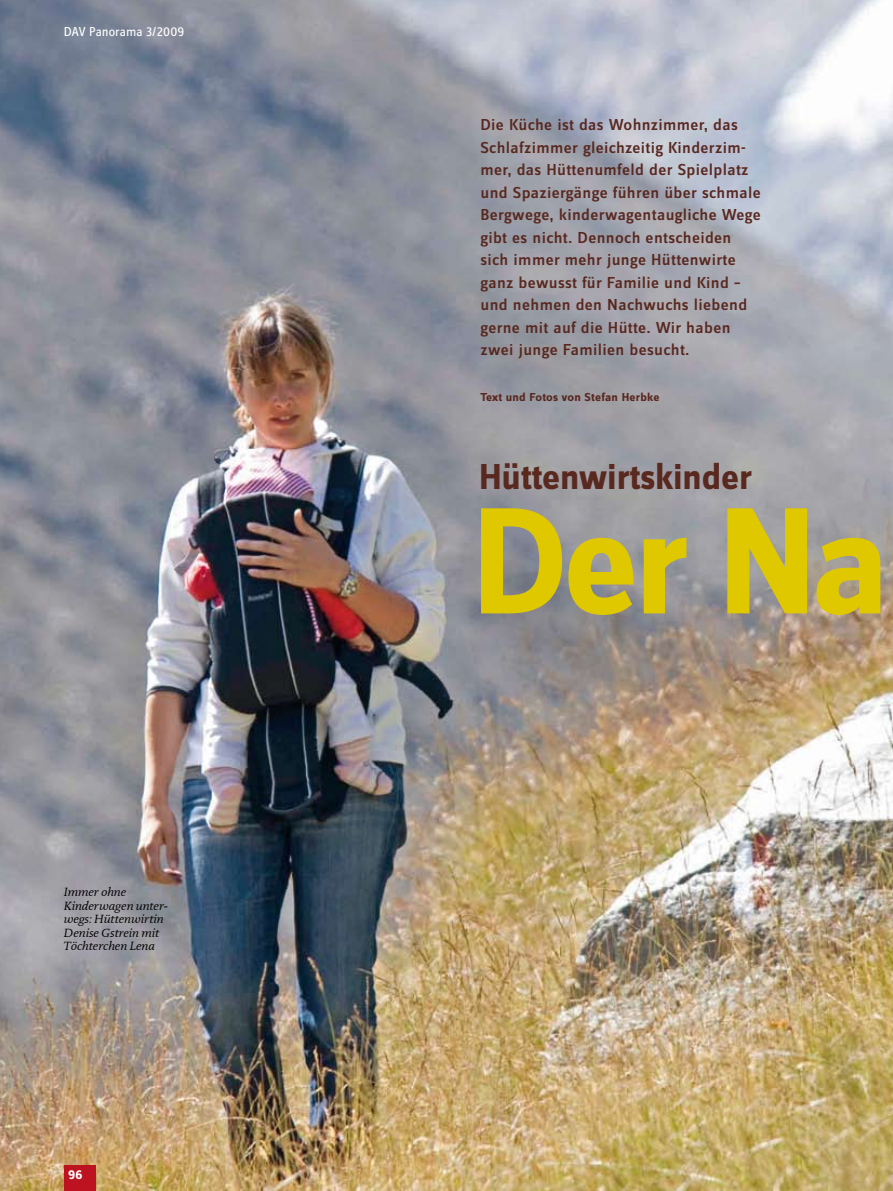
<style>
.page{position:relative;width:893px;height:1191px;background:#fff}
.page>*{position:absolute;margin:0;border:0;box-sizing:border-box;transform-origin:0 0}
.t1{font:700 157.5px "Zine Sans Dis";color:#dfc800}
.t2{font:700 37.5px "Zine Sans Dis";letter-spacing:-.005em;color:#59281f}
.t3{font:500 16.5px/22.5px "Zine Sans Dis";letter-spacing:.02em;color:#59281f;scale:1.05 1}
.t4{font:13.5px "Zine Sans Dis";color:#fff}
.t5{font:700 13.5px "Zine Sans Dis";color:#fff}
.t6{font:italic 12px/13.5px "DTL Documenta ST";color:#000}
.t7{font:700 12px "Zine Sans Dis";letter-spacing:.02em;color:#59281f;scale:1.05 1}
</style>
<div class="page">
<img style="left:0;top:0;width:893px;height:1191px">
<div style="left:64px;top:1165px;width:32px;height:26px;background:#bd1220"></div>
<p class="t4" style="left:64px;top:25px;width:122px">DAV Panorama 3/2009</p>
<p class="t6" style="left:64px;top:885px;width:106px">Immer ohne<br>Kinderwagen unter&shy;wegs: Hüttenwirtin<br>Denise Gstrein mit<br>Töchterchen Lena</p>
<p class="t5" style="left:68px;top:1167px;width:16px">96</p>
<p class="t3" style="left:480px;top:115px;width:269px">Die Küche ist das Wohnzimmer, das Schlafzimmer gleichzeitig Kinderzim&shy;mer, das Hüttenumfeld der Spielplatz und Spaziergänge führen über schmale Bergwege, kinderwagentaugliche Wege gibt es nicht. Dennoch entscheiden sich immer mehr junge Hüttenwirte ganz bewusst für Familie und Kind – und nehmen den Nachwuchs liebend gerne mit auf die Hütte. Wir haben zwei junge Familien besucht.</p>
<p class="t7" style="left:480px;top:391px;width:172px">Text und Fotos von Stefan Herbke</p>
<h2 class="t2" style="left:479px;top:457px;width:275px">Hüttenwirtskinder</h2>
<h1 class="t1" style="left:472px;top:478px;width:420px">Der Na</h1>
</div>
